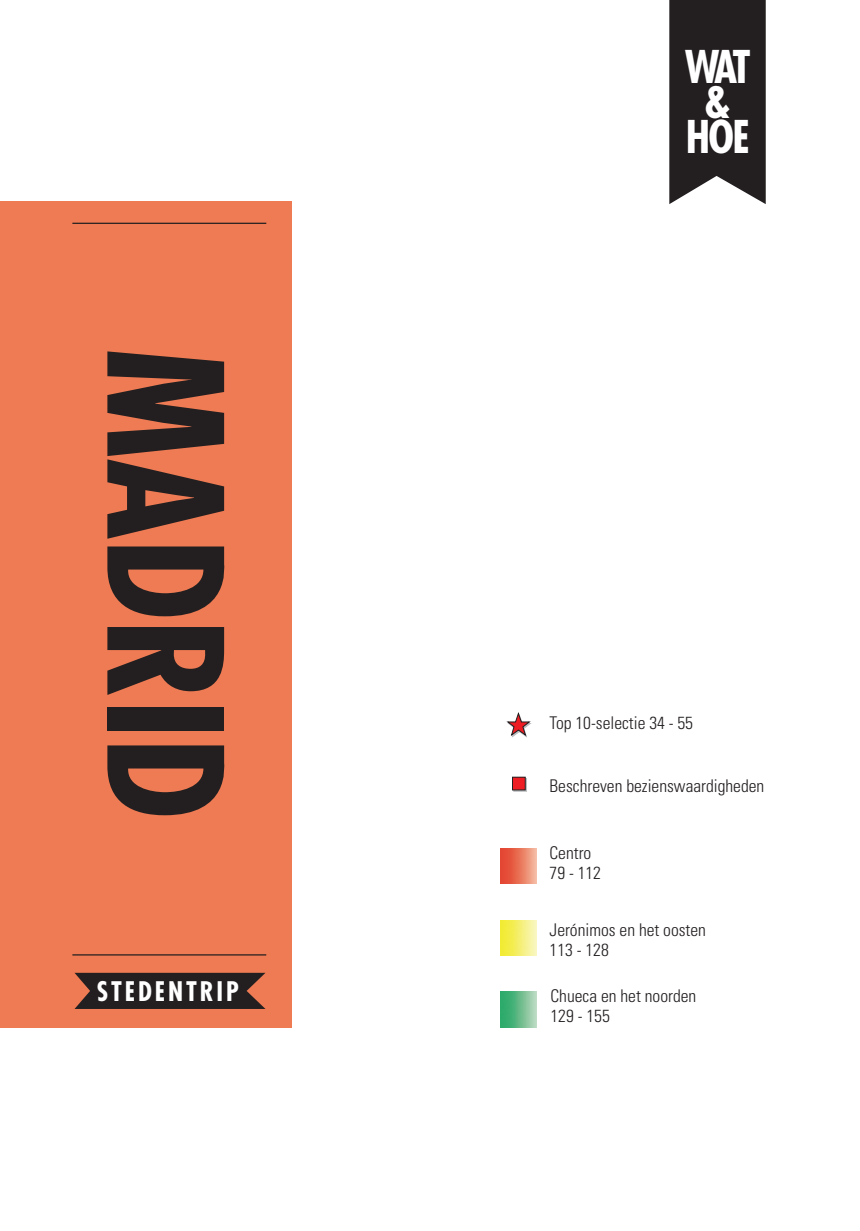
<style>
.page{position:relative;width:860px;height:1231px;background:#fff}
.page>*{position:absolute;margin:0;border:0;box-sizing:border-box;transform-origin:0 0}
.t1{font:700 condensed 154.75px "Futura LT";letter-spacing:-.01em;color:#231f20}
.t2{font:700 condensed 44px/35.2px "Futura LT";letter-spacing:-.075em;color:#fff;text-align:center}
.t3{font:700 condensed 26.25px "Futura LT";letter-spacing:.11em;color:#fff}
.t4{font:300 condensed 17.5px/20px "Univers";color:#231f20}
</style>
<div class="page">
<div style="left:0;top:201px;width:292px;height:826px;background:#ee7b53"></div>
<hr style="left:72px;top:223px;width:194px;height:1px;background:#231f20">
<hr style="left:72px;top:954px;width:194px;height:1px;background:#231f20">
<svg style="left:669px;top:0;width:96px;height:204px;background:#353132"></svg>
<svg style="left:74px;top:972px;width:191px;height:37px;background:#392925"></svg>
<img style="left:501px;top:920px;width:35px;height:35px">
<img style="left:501px;top:848px;width:35px;height:35px">
<img style="left:501px;top:991px;width:35px;height:36px">
<div style="left:513px;top:778px;width:14px;height:13px;border:1px solid #bcbdc0"></div>
<div style="left:512px;top:777px;width:13px;height:13px;background:#ee1d23"></div>
<div style="left:512px;top:777px;width:13px;height:13px;border:1px solid #231f20"></div>
<svg style="left:506px;top:712px;width:26px;height:26px"></svg>
<h1 class="t1" style="left:261px;top:348px;width:473px;rotate:90deg">MADRID</h1>
<h3 class="t3" style="left:97px;top:974px;width:144px">STEDENTRIP</h3>
<h2 class="t2" style="left:684px;top:49px;width:68px">WAT &amp;<br>HOE</h2>
<p class="t4" style="left:549px;top:713px;width:145px">Top 10-selectie 34 - 55</p>
<p class="t4" style="left:549px;top:775px;width:216px">Beschreven bezienswaardigheden</p>
<p class="t4" style="left:549px;top:843px;width:53px">Centro<br>79 - 112</p>
<p class="t4" style="left:549px;top:920px;width:158px">Jerónimos en het oosten<br>113 - 128</p>
<p class="t4" style="left:550px;top:985px;width:147px">Chueca en het noorden<br>129 - 155</p>
</div>
